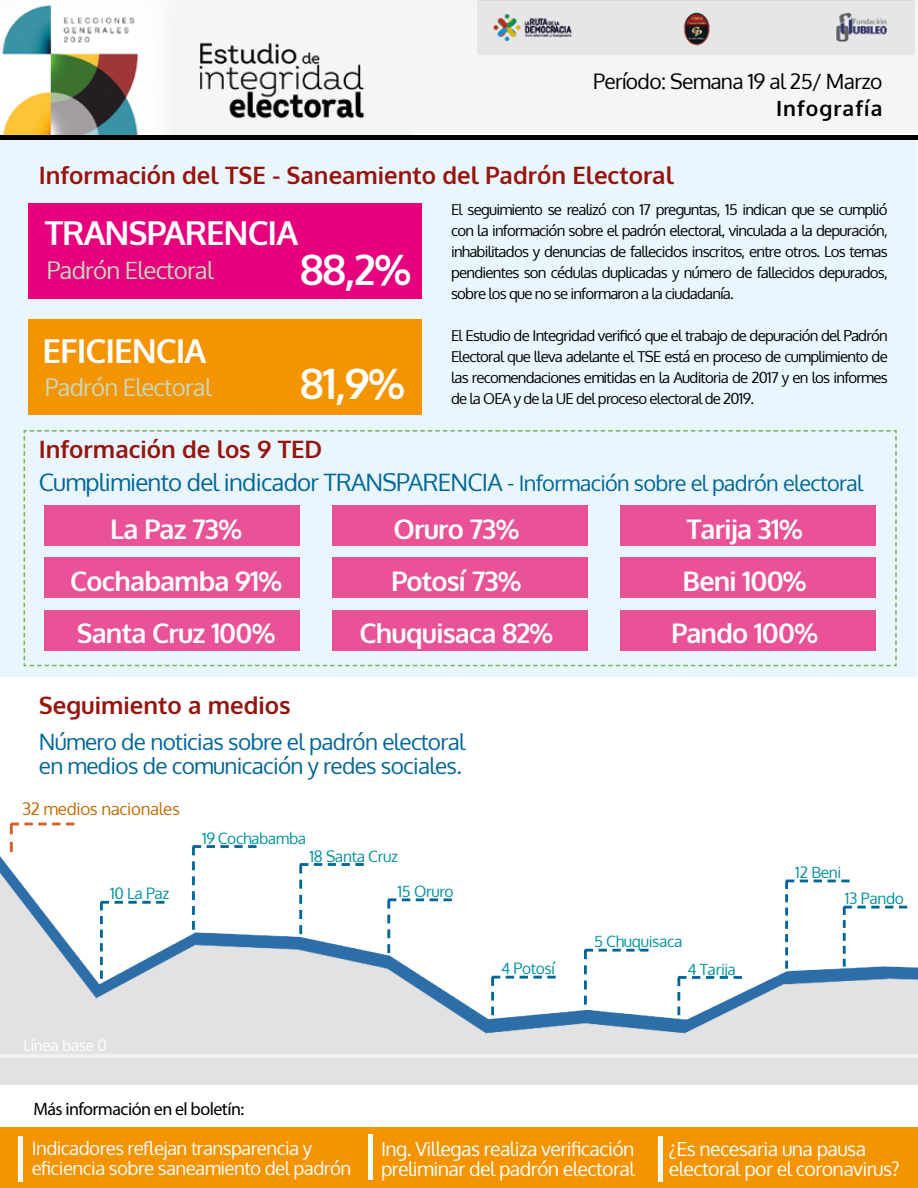
<style>
.page{position:relative;width:918px;height:1188px;background:#fff}
.page>*{position:absolute;margin:0;border:0;box-sizing:border-box;transform-origin:0 0}
.t1{font:700 42px "Oxygen";color:#fff}
.t2{font:700 33px "Oxygen";letter-spacing:-.03em;color:#fff}
.t3{font:700 27px "Oxygen";letter-spacing:-.03em;color:#fff}
.t4{font:700 24px "Oxygen";color:#96150e}
.t5{font:24px "Oxygen";letter-spacing:-.03em;color:#069}
.t6{font:24px "Oxygen";letter-spacing:-.03em;color:#c6d9be}
.t7{font:22.5px/24px "Oxygen";letter-spacing:-.03em;color:#069}
.t8{font:21px "Oxygen";letter-spacing:-.03em;color:#000}
.t9{font:700 21px "Oxygen";letter-spacing:.05em;color:#000}
.t10{font:19.5px/19.5px "Oxygen";letter-spacing:-.03em;color:#fff}
.t11{font:18.75px/19.5px "Oxygen";letter-spacing:-.03em;color:#fff}
.t12{font:18px "Myriad Pro";letter-spacing:-.03em;color:#000}
.t13{font:16.95px "Oxygen";letter-spacing:-.02em;color:#c46900}
.t14{font:15.6px "Oxygen";letter-spacing:-.02em;color:#0091a0}
.t15{font:15.6px "Oxygen";letter-spacing:-.02em;color:#fff}
.t16{font:15px/21px "Oxygen";letter-spacing:-.05em;color:#000;text-align:justify}
.s1{font-size:22.5px}
.s2{font-size:21.75px}
</style>
<div class="page">
<div style="left:0;top:139px;width:917px;height:538px;background:#eaf6fe"></div>
<img style="left:0;top:842px;width:918px;height:242px">
<div style="left:28px;top:203px;width:394px;height:95px;background:#e6007d"></div>
<svg style="left:23px;top:430px;width:874px;height:237px"></svg>
<div style="left:45px;top:506px;width:255px;height:40px;background:#ea5297"></div>
<div style="left:333px;top:506px;width:255px;height:40px;background:#ea5297"></div>
<div style="left:620px;top:506px;width:255px;height:40px;background:#ea5297"></div>
<div style="left:45px;top:558px;width:255px;height:40px;background:#ea5297"></div>
<div style="left:333px;top:558px;width:255px;height:40px;background:#ea5297"></div>
<div style="left:620px;top:558px;width:255px;height:40px;background:#ea5297"></div>
<div style="left:45px;top:610px;width:255px;height:40px;background:#ea5297"></div>
<div style="left:333px;top:610px;width:255px;height:40px;background:#ea5297"></div>
<div style="left:620px;top:610px;width:255px;height:40px;background:#ea5297"></div>
<div style="left:28px;top:319px;width:394px;height:95px;background:#f49400"></div>
<div style="left:0;top:1127px;width:918px;height:61px;background:#f49400"></div>
<div style="left:18px;top:1136px;width:5px;height:46px;background:#fff"></div>
<hr style="left:369px;top:1135px;width:4px;height:45px;background:#fff">
<div style="left:658px;top:1136px;width:5px;height:46px;background:#fff"></div>
<svg style="left:10px;top:823px;width:64px;height:29px"></svg>
<svg style="left:785px;top:880px;width:122px;height:89px"></svg>
<svg style="left:677px;top:976px;width:65px;height:39px"></svg>
<svg style="left:584px;top:949px;width:64px;height:56px"></svg>
<svg style="left:491px;top:976px;width:65px;height:39px"></svg>
<svg style="left:387px;top:898px;width:65px;height:55px"></svg>
<svg style="left:299px;top:863px;width:65px;height:71px"></svg>
<svg style="left:192px;top:845px;width:65px;height:85px"></svg>
<svg style="left:100px;top:901px;width:64px;height:78px"></svg>
<hr style="left:0;top:1054px;width:918px;height:4px;background:#f0f0f0">
<div style="left:392px;top:0;width:526px;height:132px;background:#f6f5f5"></div>
<img style="left:2px;top:5px;width:365px;height:130px">
<img style="left:477px;top:0;width:438px;height:55px">
<hr style="left:0;top:135px;width:918px;height:4px;background:#000">
<h3 class="t8" style="left:593px;top:67px;width:291px">Período: Semana 19 al 25/ Marzo</h3>
<h3 class="t9" style="left:776px;top:95px;width:108px">Infografía</h3>
<h3 class="t4" style="left:39px;top:160px;width:637px">Información del TSE - Saneamiento del Padrón Electoral</h3>
<h2 class="t2" style="left:45px;top:212px;width:255px">TRANSPARENCIA</h2>
<h3 class="t6" style="left:47px;top:254px;width:168px">Padrón Electoral</h3>
<h2 class="t2" style="left:42px;top:330px;width:165px">EFICIENCIA</h2>
<h3 class="t6" style="left:45px;top:371px;width:168px">Padrón Electoral</h3>
<h1 class="t1" style="left:300px;top:244px;width:112px">88,2%</h1>
<h1 class="t1" style="left:300px;top:357px;width:106px">81,9%</h1>
<h3 class="t4" style="left:39px;top:434px;width:285px">Información de los 9 TED</h3>
<p class="t16" style="left:451px;top:199px;width:438px">El seguimiento se realizó con 17 preguntas, 15 indican que se cumplió con la información sobre el padrón electoral, vinculada a la depuración, inhabilitados y denuncias de fallecidos inscritos, entre otros. Los temas pendientes son cédulas duplicadas y número de fallecidos depurados, sobre los que no se informaron a la ciudadanía.</p>
<p class="t16" style="left:451px;top:325px;width:438px">El Estudio de Integridad verificó que el trabajo de depuración del Padrón Electoral que lleva adelante el TSE está en proceso de cumplimiento de las recomendaciones emitidas en la Auditoria de 2017 y en los informes de la OEA y de la UE del proceso electoral de 2019.</p>
<h3 class="t5" style="left:39px;top:466px;width:826px">Cumplimiento del indicador TRANSPARENCIA <span class="s1">-</span> <span class="s2">Información sobre el padrón electoral</span></h3>
<h3 class="t3" style="left:110px;top:512px;width:133px">La Paz 73%</h3>
<h3 class="t3" style="left:393px;top:512px;width:127px">Oruro 73%</h3>
<h3 class="t3" style="left:686px;top:512px;width:118px">Tarija 31%</h3>
<h3 class="t3" style="left:70px;top:564px;width:213px">Cochabamba 91%</h3>
<h3 class="t3" style="left:391px;top:564px;width:132px">Potosí 73%</h3>
<h3 class="t3" style="left:683px;top:564px;width:125px">Beni 100%</h3>
<h3 class="t3" style="left:77px;top:617px;width:200px">Santa Cruz 100%</h3>
<h3 class="t3" style="left:359px;top:617px;width:195px">Chuquisaca 82%</h3>
<h3 class="t3" style="left:671px;top:617px;width:149px">Pando 100%</h3>
<h3 class="t4" style="left:39px;top:690px;width:253px">Seguimiento a medios</h3>
<h3 class="t7" style="left:39px;top:730px;width:428px">Número de noticias sobre el padrón electoral en medios de comunicación y redes sociales.</h3>
<p class="t13" style="left:22px;top:797px;width:159px">32 medios nacionales</p>
<p class="t14" style="left:110px;top:883px;width:61px">10 La Paz</p>
<p class="t14" style="left:202px;top:827px;width:106px">19 Cochabamba</p>
<p class="t14" style="left:309px;top:845px;width:90px">18 Santa Cruz</p>
<p class="t14" style="left:397px;top:881px;width:58px">15 Oruro</p>
<p class="t15" style="left:24px;top:1035px;width:85px">Línea base 0</p>
<p class="t14" style="left:501px;top:958px;width:55px">4 Potosí</p>
<p class="t14" style="left:594px;top:931px;width:90px">5 Chuquisaca</p>
<p class="t14" style="left:687px;top:958px;width:50px">4 Tarija</p>
<p class="t14" style="left:795px;top:862px;width:48px">12 Beni</p>
<p class="t14" style="left:845px;top:888px;width:61px">13 Pando</p>
<p class="t12" style="left:33px;top:1098px;width:212px">Más información en el boletín:</p>
<p class="t11" style="left:32px;top:1139px;width:321px">Indicadores reflejan transparencia y eficiencia sobre saneamiento del padrón</p>
<h3 class="t10" style="left:381px;top:1139px;width:255px">Ing. Villegas realiza verificación preliminar del padrón electoral</h3>
<h3 class="t10" style="left:669px;top:1139px;width:233px">¿Es necesaria una pausa electoral por el coronavirus?</h3>
</div>
